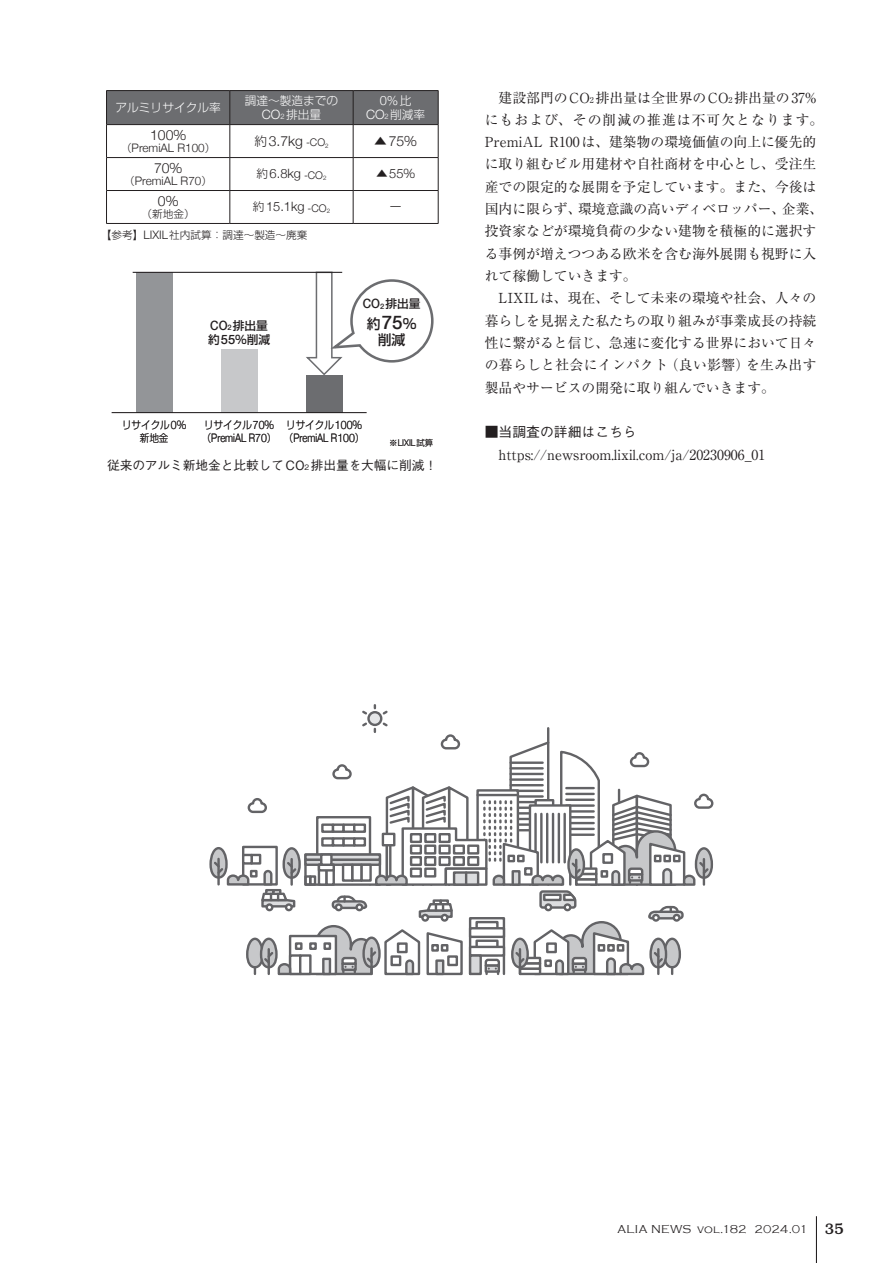
<style>
.page{position:relative;width:893px;height:1263px;background:#fff}
.page>*{position:absolute;margin:0;border:0;box-sizing:border-box;transform-origin:0 0}
.t1{font:300 14.1px "Helvetica Neue";color:#231f20}
.t2{font:13.8px/22.4px "Ryumin Pro";color:#231f20}
.t3{font:500 13.8px "Gothic BBB Pro";color:#231f20}
.t4{font:500 13.8px/16.6px "Shin Go Pro";color:#231f20;text-align:center}
.t5{font:300 12.9px "Helvetica Neue";color:#231f20}
.t6{font:300 12.9px "Helvetica Neue";color:#fff}
.t7{font:500 12.75px "Gothic BBB Pro";letter-spacing:-.01em;color:#231f20}
.t8{font:300 12.75px "Shin Go Pro";color:#231f20}
.t9{font:300 11.7px/13.8px "Shin Go Pro";color:#fff;text-align:center}
.t10{font:300 11.7px "Helvetica Neue";color:#231f20}
.t11{font:300 11.7px "Helvetica Neue";color:#231f20;scale:.82 1}
.t12{font:300 11.7px "Copperplate Gothic";letter-spacing:.01em;color:#231f20}
.t13{font:500 11.7px/14.1px "Shin Go Pro";color:#231f20}
.t14{font:300 11.7px "Shin Go Pro";color:#231f20}
.t15{font:300 10.65px "Shin Go Pro";color:#231f20}
.t16{font:300 10.65px/12.8px "Shin Go Pro";color:#231f20;text-align:center;scale:.9 1}
.t17{font:300 9.3px "Helvetica Neue";color:#231f20;scale:.91 1}
.s1{font-family:"Helvetica Neue";font-size:12.9px}
.s2{font-family:"Helvetica Neue";font-size:7.5px}
.s3{font-family:"Shin Go Pro";font-size:11.7px}
.s4{font-family:"Shin Go Pro";font-size:12.75px}
.s5{font-family:"Shin Go Pro";font-size:10.65px}
.s6{font-size:10.5px}
.s7{font-family:"Helvetica Neue";font-size:14.1px}
.s8{font-family:"Helvetica Neue";font-size:11.7px}
.s9{font-family:"Helvetica Neue";font-size:18.75px}
.s10{font-family:"Shin Go Pro";font-size:8.55px}
.s11{font-size:7.5px}
.s12{font-size:8.1px}
.s13{font-family:"Bookman";font-weight:500;font-size:15.45px}
</style>
<div class="page">
<hr style="left:816px;top:1216px;width:1px;height:47px;background:#231f20">
<div style="left:107px;top:91px;width:331px;height:33px;background:#6c6d70"></div>
<hr style="left:106px;top:90px;width:124px;height:1px;background:#231f20">
<hr style="left:106px;top:91px;width:1px;height:33px;background:#231f20">
<hr style="left:230px;top:90px;width:123px;height:1px;background:#231f20">
<hr style="left:230px;top:91px;width:1px;height:33px;background:#231f20">
<hr style="left:353px;top:90px;width:85px;height:1px;background:#231f20">
<hr style="left:353px;top:91px;width:1px;height:33px;background:#231f20">
<hr style="left:438px;top:91px;width:1px;height:33px;background:#231f20">
<hr style="left:106px;top:124px;width:124px;height:1px;background:#231f20">
<hr style="left:106px;top:125px;width:1px;height:32px;background:#231f20">
<hr style="left:230px;top:124px;width:123px;height:1px;background:#231f20">
<hr style="left:230px;top:125px;width:1px;height:32px;background:#231f20">
<hr style="left:353px;top:124px;width:85px;height:1px;background:#231f20">
<hr style="left:353px;top:125px;width:1px;height:32px;background:#231f20">
<hr style="left:438px;top:125px;width:1px;height:32px;background:#231f20">
<hr style="left:106px;top:157px;width:124px;height:1px;background:#231f20">
<hr style="left:106px;top:158px;width:1px;height:32px;background:#231f20">
<hr style="left:230px;top:157px;width:123px;height:1px;background:#231f20">
<hr style="left:230px;top:158px;width:1px;height:32px;background:#231f20">
<hr style="left:353px;top:157px;width:85px;height:1px;background:#231f20">
<hr style="left:353px;top:158px;width:1px;height:32px;background:#231f20">
<hr style="left:438px;top:158px;width:1px;height:32px;background:#231f20">
<hr style="left:106px;top:190px;width:124px;height:1px;background:#231f20">
<hr style="left:106px;top:191px;width:1px;height:32px;background:#231f20">
<hr style="left:230px;top:190px;width:123px;height:1px;background:#231f20">
<hr style="left:230px;top:191px;width:1px;height:32px;background:#231f20">
<hr style="left:353px;top:190px;width:85px;height:1px;background:#231f20">
<hr style="left:353px;top:191px;width:1px;height:32px;background:#231f20">
<hr style="left:438px;top:191px;width:1px;height:32px;background:#231f20">
<hr style="left:106px;top:223px;width:124px;height:1px;background:#231f20">
<hr style="left:230px;top:223px;width:123px;height:1px;background:#231f20">
<hr style="left:353px;top:223px;width:85px;height:1px;background:#231f20">
<div style="left:136px;top:272px;width:36px;height:141px;background:#939598"></div>
<div style="left:221px;top:349px;width:36px;height:64px;background:#c7c8ca"></div>
<div style="left:306px;top:375px;width:36px;height:38px;background:#6c6d70"></div>
<hr style="left:112px;top:412px;width:255px;height:1px;background:#231f20">
<hr style="left:133px;top:272px;width:209px;height:1px;background:#231f20">
<svg style="left:304px;top:271px;width:130px;height:105px"></svg>
<svg style="left:209px;top:705px;width:504px;height:270px"></svg>
<p class="t9" style="left:116px;top:99px;width:107px">アルミリサイクル率</p>
<p class="t9" style="left:245px;top:92px;width:95px">調達～製造までの<br><span class="s1">CO</span><span class="s2">2</span> 排出量</p>
<p class="t6" style="left:380px;top:93px;width:33px">0%<span class="s3">比</span></p>
<p class="t9" style="left:366px;top:106px;width:61px"><span class="s1">CO</span><span class="s2">2</span> 削減率</p>
<p class="t1" style="left:150px;top:126px;width:38px">100<span class="s4">％</span></p>
<p class="t10" style="left:121px;top:141px;width:96px"><span class="s5">（</span>PremiAL R100<span class="s5">）</span></p>
<p class="t1" style="left:254px;top:132px;width:76px"><span class="s4">約</span>3.7kg <span class="s6">-CO</span><sub>2</sub></p>
<p class="t8" style="left:374px;top:131px;width:44px">▲<span class="s7">75</span>％</p>
<p class="t1" style="left:154px;top:159px;width:30px">70<span class="s4">％</span></p>
<p class="t10" style="left:124px;top:174px;width:89px"><span class="s5">（</span>PremiAL R70<span class="s5">）</span></p>
<p class="t5" style="left:256px;top:166px;width:72px"><span class="s3">約</span>6.8kg <span class="s6">-CO</span><sub>2</sub></p>
<p class="t14" style="left:376px;top:164px;width:41px">▲<span class="s1">55</span>％</p>
<p class="t1" style="left:158px;top:192px;width:22px">0<span class="s4">％</span></p>
<p class="t15" style="left:142px;top:205px;width:55px">（新地金）</p>
<p class="t5" style="left:253px;top:199px;width:79px"><span class="s3">約</span>15.1kg <span class="s6">-CO</span><sub>2</sub></p>
<p class="t14" style="left:390px;top:197px;width:13px">ー</p>
<p class="t15" style="left:101px;top:227px;width:208px">【参考】<span class="s8">LIXIL</span>社内試算：調達～製造～廃棄</p>
<p class="t13" style="left:208px;top:317px;width:64px"><span class="s1">CO</span><span class="s2">2</span> 排出量約<span class="s1">55</span>％削減</p>
<p class="t13" style="left:363px;top:296px;width:59px"><span class="s1">CO</span><span class="s2">2</span> 排出量</p>
<p class="t4" style="left:367px;top:314px;width:51px">約<span class="s9">75</span>％削減</p>
<p class="t16" style="left:122px;top:417px;width:73px">リサイクル<span class="s8">0</span>％新地金</p>
<p class="t16" style="left:204px;top:417px;width:79px">リサイクル<span class="s8">70</span>％</p>
<p class="t11" style="left:202px;top:431px;width:93px"><span class="s5">（</span>PremiAL R70<span class="s5">）</span></p>
<p class="t16" style="left:286px;top:417px;width:86px">リサイクル<span class="s8">100</span>％</p>
<p class="t11" style="left:284px;top:431px;width:100px"><span class="s5">（</span>PremiAL R100<span class="s5">）</span></p>
<p class="t17" style="left:389px;top:437px;width:50px"><span class="s10">※</span>LIXIL<span class="s10">試算</span></p>
<p class="t7" style="left:107px;top:455px;width:332px">従来のアルミ新地金と比較してCO<span class="s11">2</span> 排出量を大幅に削減！</p>
<p class="t2" style="left:485px;top:85px;width:340px">　建設部門のCO<span class="s12">2</span> 排出量は全世界のCO<span class="s12">2</span> 排出量の37%にもおよび、その削減の推進は不可⽋となります。<br>PremiAL R100は、建築物の環境価値の向上に優先的に取り組むビル用建材や自社商材を中心とし、受注⽣産での限定的な展開を予定しています。また、今後は国内に限らず、環境意識の高いディベロッパー、企業、投資家などが環境負荷の少ない建物を積極的に選択する事例が増えつつある欧米を含む海外展開も視野に入れて稼働していきます。<br>　LIXILは、現在、そして未来の環境や社会、人々の暮らしを⾒据えた私たちの取り組みが事業成⻑の持続性に繋がると信じ、急速に変化する世界において日々の暮らしと社会にインパクト（良い影響）を⽣み出す製品やサービスの開発に取り組んでいきます。</p>
<p class="t3" style="left:485px;top:421px;width:154px">■当調査の詳細はこちら</p>
<p class="t2" style="left:485px;top:442px;width:282px">　https://newsroom.lixil.com/ja/20230906_01</p>
<p class="t12" style="left:617px;top:1223px;width:228px">ALIA NEWS vol.182 2024.01 <span class="s13">35</span></p>
</div>
